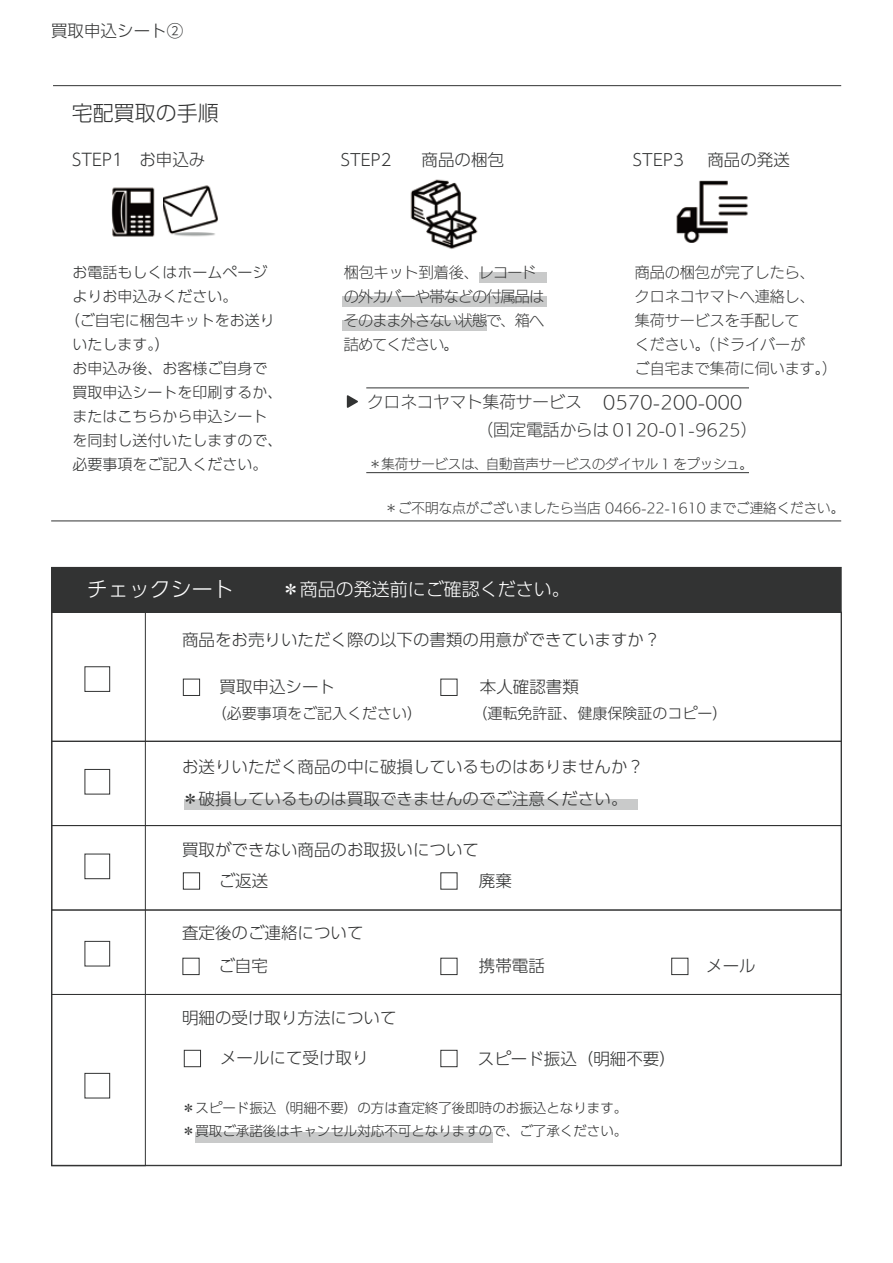
<style>
.page{position:relative;width:893px;height:1263px;background:#fff}
.page>*{position:absolute;margin:0;border:0;box-sizing:border-box;transform-origin:0 0}
.t1{font:300 21px "UD Shin Go Pr 6 N";color:#fff}
.t2{font:300 21px "UD Shin Go Pr 6 N";color:#323333}
.t3{font:300 18px "UD Shin Go Pr 6 N";color:#fff}
.t4{font:18px "UD Kakugo Large Pr 6 N L";letter-spacing:.02em;color:#323333}
.t5{font:300 16.95px "UD Shin Go Pr 6 N";color:#323333}
.t6{font:300 16.5px/31.5px "UD Shin Go Pr 6 N";color:#323333}
.t7{font:16.5px "UD Kakugo Large Pr 6 N L";letter-spacing:.02em;color:#323333}
.t8{font:16.5px "UD Kakugo Large Pr 6 N L";color:#323333}
.t9{font:300 15px "UD Shin Go Pr 6 N";color:#323333}
.t10{font:15px/24px "UD Kakugo Large Pr 6 N L";color:#323333}
.t11{font:15px/24px "UD Kakugo Large Pr 6 N L";letter-spacing:-.05em;color:#323333}
.t12{font:13.5px "UD Kakugo Large Pr 6 N L";letter-spacing:-.005em;color:#323333}
.t13{font:300 13.5px/22.5px "UD Shin Go Pr 6 N";color:#323333}
</style>
<div class="page">
<div style="left:52px;top:567px;width:789px;height:45px;background:#323333"></div>
<div style="left:51px;top:825px;width:791px;height:85px;border:1px solid #323333"></div>
<div style="left:51px;top:910px;width:790px;height:85px;border:1px solid #323333"></div>
<div style="left:51px;top:994px;width:790px;height:172px;border:1px solid #323333"></div>
<div style="left:51px;top:612px;width:95px;height:554px;border:1px solid #323333"></div>
<div style="left:51px;top:612px;width:791px;height:130px;border:1px solid #323333"></div>
<div style="left:195px;top:1132px;width:297px;height:11px;background:#c9caca"></div>
<div style="left:85px;top:1073px;width:25px;height:25px;border:1px solid #323333"></div>
<div style="left:440px;top:1050px;width:17px;height:17px;border:1px solid #323333"></div>
<div style="left:184px;top:1050px;width:17px;height:17px;border:1px solid #323333"></div>
<div style="left:85px;top:941px;width:25px;height:25px;border:1px solid #323333"></div>
<div style="left:671px;top:958px;width:17px;height:17px;border:1px solid #323333"></div>
<div style="left:85px;top:854px;width:25px;height:25px;border:1px solid #323333"></div>
<div style="left:183px;top:872px;width:17px;height:17px;border:1px solid #323333"></div>
<div style="left:184px;top:800px;width:454px;height:10px;background:#c9caca"></div>
<div style="left:85px;top:769px;width:25px;height:25px;border:1px solid #323333"></div>
<div style="left:85px;top:666px;width:25px;height:26px;border:1px solid #323333"></div>
<div style="left:183px;top:679px;width:17px;height:17px;border:1px solid #323333"></div>
<hr style="left:366px;top:472px;width:383px;height:1px;background:#323333">
<hr style="left:366px;top:387px;width:383px;height:1px;background:#323333">
<svg style="left:347px;top:395px;width:11px;height:13px"></svg>
<img style="left:676px;top:180px;width:72px;height:63px">
<div style="left:479px;top:273px;width:68px;height:10px;background:#c9caca"></div>
<div style="left:342px;top:297px;width:205px;height:10px;background:#c9caca"></div>
<div style="left:342px;top:321px;width:145px;height:10px;background:#c9caca"></div>
<img style="left:410px;top:179px;width:68px;height:70px">
<img style="left:163px;top:185px;width:55px;height:52px">
<img style="left:111px;top:187px;width:44px;height:50px">
<hr style="left:51px;top:520px;width:790px;height:1px;background:#323333">
<hr style="left:53px;top:85px;width:788px;height:1px;background:#323333">
<p class="t6" style="left:51px;top:14px;width:133px">買取申込シート②</p>
<p class="t2" style="left:72px;top:96px;width:148px">宅配買取の手順</p>
<p class="t5" style="left:72px;top:146px;width:135px">STEP1 お申込み</p>
<p class="t9" style="left:72px;top:260px;width:196px">お電話もしくはホームページ</p>
<p class="t9" style="left:72px;top:284px;width:166px">よりお申込みください。</p>
<p class="t9" style="left:65px;top:308px;width:211px">（ご自宅に梱包キットをお送り</p>
<p class="t9" style="left:72px;top:332px;width:99px">いたします。）</p>
<p class="t9" style="left:72px;top:356px;width:196px">お申込み後、お客様ご自身で</p>
<p class="t9" style="left:72px;top:380px;width:211px">買取申込シートを印刷するか、</p>
<p class="t9" style="left:72px;top:404px;width:196px">またはこちらから申込シート</p>
<p class="t9" style="left:72px;top:428px;width:211px">を同封し送付いたしますので、</p>
<p class="t9" style="left:72px;top:452px;width:196px">必要事項をご記入ください。</p>
<p class="t6" style="left:341px;top:143px;width:52px">STEP2</p>
<p class="t6" style="left:422px;top:143px;width:84px">商品の梱包</p>
<p class="t11" style="left:344px;top:261px;width:202px">梱包キット到着後、レコードの外カバーや帯などの付属品はそのまま外さない状態で、箱へ詰めてください。</p>
<p class="t6" style="left:633px;top:143px;width:52px">STEP3</p>
<p class="t6" style="left:707px;top:143px;width:84px">商品の発送</p>
<p class="t10" style="left:635px;top:261px;width:204px">商品の梱包が完了したら、<br>クロネコヤマトへ連絡し、<br>集荷サービスを手配して<br>ください。（ドライバーが<br>ご自宅まで集荷に伺います。）</p>
<p class="t8" style="left:367px;top:392px;width:216px">クロネコヤマト集荷サービス</p>
<p class="t4" style="left:603px;top:392px;width:141px">0570-200-000</p>
<p class="t7" style="left:477px;top:421px;width:282px">（固定電話からは 0120-01-9625）</p>
<p class="t12" style="left:368px;top:456px;width:386px">＊集荷サービスは、自動音声サービスのダイヤル 1 をプッシュ。</p>
<p class="t12" style="left:385px;top:500px;width:461px">＊ご不明な点がございましたら当店 0466-22-1610 までご連絡ください。</p>
<p class="t1" style="left:87px;top:572px;width:149px">チェックシート</p>
<p class="t3" style="left:282px;top:575px;width:289px">＊商品の発送前にご確認ください。</p>
<p class="t6" style="left:182px;top:624px;width:480px">商品をお売りいただく際の以下の書類の用意ができていますか？</p>
<p class="t6" style="left:219px;top:671px;width:117px">買取申込シート</p>
<p class="t9" style="left:212px;top:701px;width:211px">（必要事項をご記入ください）</p>
<p class="t6" style="left:480px;top:671px;width:100px">本人確認書類</p>
<p class="t9" style="left:472px;top:701px;width:256px">（運転免許証、健康保険証のコピー）</p>
<p class="t6" style="left:182px;top:751px;width:464px">お送りいただく商品の中に破損しているものはありませんか？＊破損しているものは買取できませんのでご注意ください。</p>
<p class="t6" style="left:182px;top:833px;width:298px">買取ができない商品のお取扱いについて</p>
<p class="t6" style="left:219px;top:864px;width:51px">ご返送</p>
<p class="t6" style="left:479px;top:864px;width:34px">廃棄</p>
<p class="t6" style="left:182px;top:916px;width:183px">査定後のご連絡について</p>
<p class="t6" style="left:218px;top:950px;width:51px">ご自宅</p>
<p class="t6" style="left:479px;top:950px;width:67px">携帯電話</p>
<p class="t6" style="left:706px;top:950px;width:51px">メール</p>
<p class="t6" style="left:182px;top:1002px;width:216px">明細の受け取り方法について</p>
<p class="t6" style="left:220px;top:1042px;width:150px">メールにて受け取り</p>
<p class="t6" style="left:478px;top:1042px;width:199px">スピード振込（明細不要）</p>
<p class="t13" style="left:182px;top:1096px;width:447px">＊スピード振込（明細不要）の方は査定終了後即時のお振込となります。＊買取ご承諾後はキャンセル対応不可となりますので、ご了承ください。</p>
</div>
